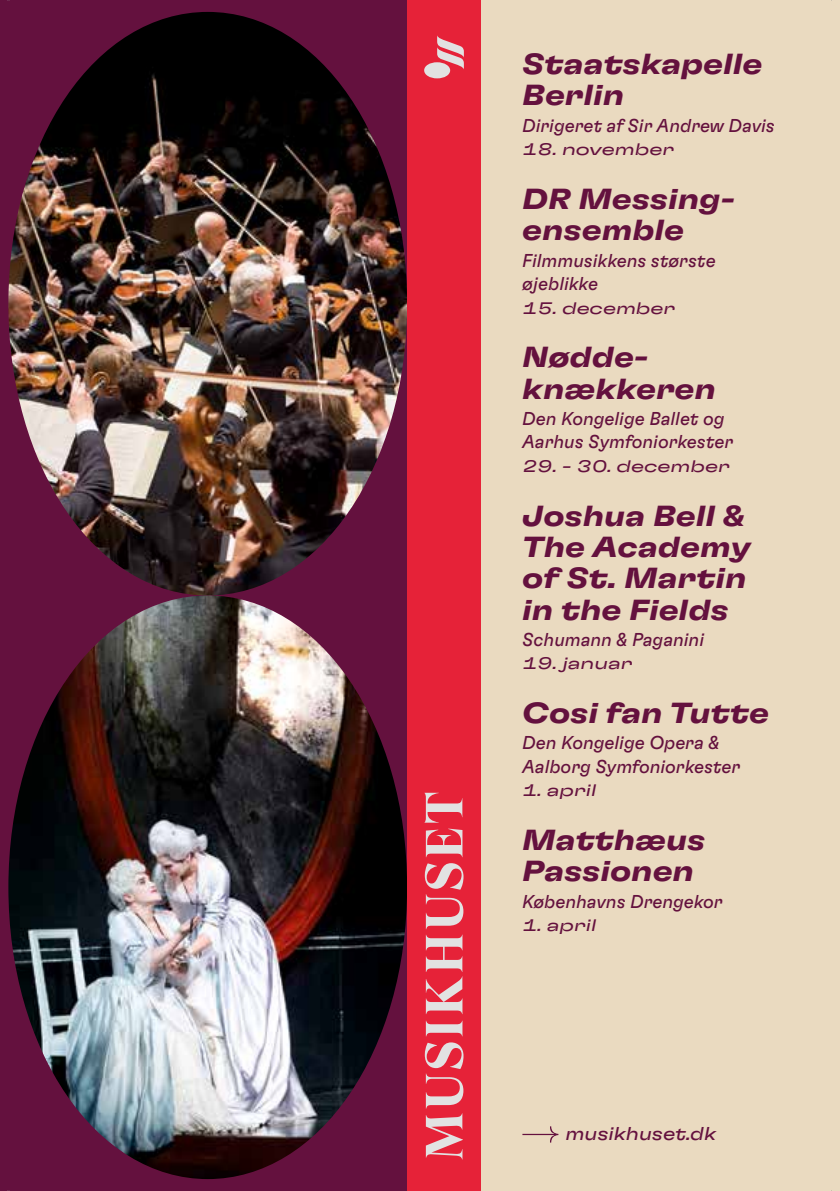
<style>
.page{position:relative;width:840px;height:1191px;background:#fff}
.page>*{position:absolute;margin:0;border:0;box-sizing:border-box;transform-origin:0 0}
.t1{font:italic 700 expanded 29px/31.4px "GT Flexa";color:#64113e}
.t2{font:italic 18.6px/23.6px "GT Flexa";color:#64113e}
.t3{font:italic expanded 18.6px "GT Flexa";color:#64113e}
.t4{font:16.6px "GT Flexa Exp It";color:#64113e}
</style>
<div class="page">
<div style="left:481px;top:0;width:358px;height:1191px;background:#eadac0"></div>
<div style="left:0;top:0;width:444px;height:1191px;background:#64113e"></div>
<img style="left:8px;top:12px;width:399px;height:1167px">
<svg style="left:522px;top:1126px;width:36px;height:16px"></svg>
<div style="left:407px;top:0;width:73px;height:1191px;background:#e62238"></div>
<svg style="left:424px;top:36px;width:39px;height:42px"></svg>
<svg style="left:424px;top:792px;width:39px;height:367px"></svg>
<h1 class="t1" style="left:522px;top:47px;width:242px">Staatskapelle<br>Berlin</h1>
<p class="t2" style="left:522px;top:113px;width:254px">Dirigeret af Sir Andrew Davis</p>
<p class="t4" style="left:522px;top:139px;width:153px">18. november</p>
<h1 class="t1" style="left:522px;top:182px;width:214px">DR Messing&shy;ensemble</h1>
<p class="t2" style="left:522px;top:247px;width:195px">Filmmusikkens største øjeblikke</p>
<p class="t4" style="left:522px;top:297px;width:154px">15. december</p>
<h1 class="t1" style="left:522px;top:340px;width:195px">Nødde&shy;knækkeren</h1>
<p class="t2" style="left:522px;top:406px;width:212px">Den Kongelige Ballet og<br>Aarhus Symfoniorkester</p>
<p class="t4" style="left:522px;top:456px;width:209px">29. - 30. december</p>
<h1 class="t1" style="left:522px;top:499px;width:230px">Joshua Bell &amp;<br>The Academy of St. Martin in the Fields</h1>
<p class="t2" style="left:522px;top:627px;width:183px">Schumann &amp; Paganini</p>
<p class="t4" style="left:522px;top:653px;width:112px">19. januar</p>
<h1 class="t1" style="left:522px;top:696px;width:248px">Cosi fan Tutte</h1>
<p class="t2" style="left:522px;top:730px;width:219px">Den Kongelige Opera &amp;<br>Aalborg Symfoniorkester</p>
<p class="t4" style="left:522px;top:780px;width:75px">1. april</p>
<h1 class="t1" style="left:522px;top:823px;width:184px">Matthæus<br>Passionen</h1>
<p class="t2" style="left:522px;top:888px;width:202px">Københavns Drengekor</p>
<p class="t4" style="left:522px;top:915px;width:75px">1. april</p>
<p class="t3" style="left:565px;top:1122px;width:152px">musikhuset.dk</p>
</div>
